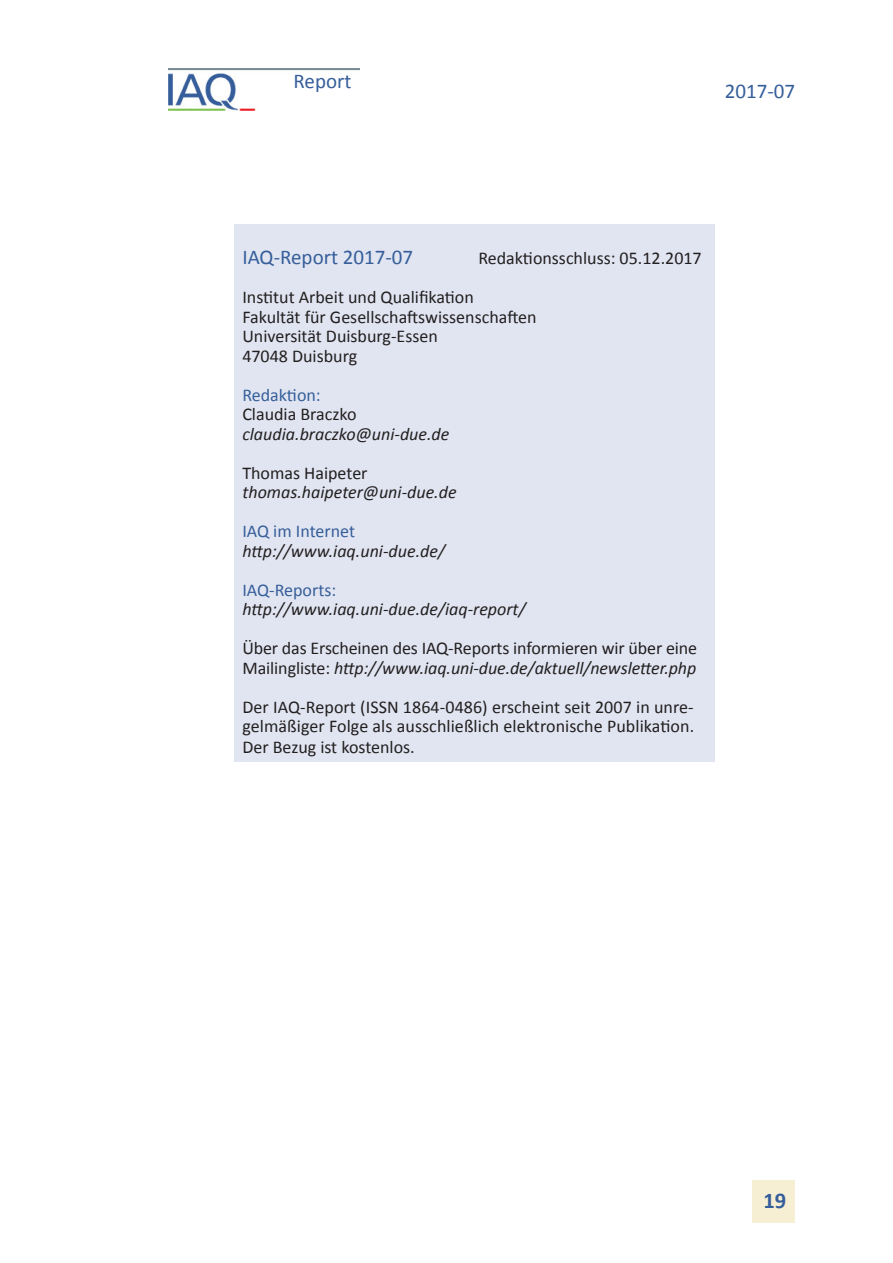
<style>
.page{position:relative;width:893px;height:1263px;background:#fff}
.page>*{position:absolute;margin:0;border:0;box-sizing:border-box;transform-origin:0 0}
.t1{font:700 22.5px "Calibri";color:#365e9a}
.t2{font:21px "Calibri";color:#365e9a}
.t3{font:21px "Calibri";color:#355f9b}
.Kasten{font:18px/19.5px "Calibri";color:#231f20}
.Kasten-2{font:italic 18px/19.5px "Calibri";color:#231f20}
.Kasten-3{font:18px "Calibri";color:#365e9a}
.s1{font-style:normal;color:#365e9a}
.s2{font-style:italic}
</style>
<div class="page">
<img style="left:169px;top:68px;width:190px;height:43px">
<div style="left:753px;top:1180px;width:42px;height:42px;background:#f7efd3"></div>
<div style="left:234px;top:225px;width:480px;height:537px;background:#e0e5f1"></div>
<p class="t2" style="left:294px;top:68px;width:59px">Report</p>
<p class="t3" style="left:725px;top:78px;width:72px">2017-07</p>
<p class="t2" style="left:242px;top:244px;width:172px">IAQ-Report 2017-07</p>
<p class="Kasten" style="left:478px;top:248px;width:225px">Redaktionsschluss: 05.12.2017</p>
<p class="Kasten" style="left:242px;top:287px;width:296px">Institut Arbeit und Qualifikation<br>Fakultät für Gesellschaftswissenschaften<br>Universität Duisburg-Essen<br>47048 Duisburg</p>
<p class="Kasten-3" style="left:242px;top:383px;width:80px">Redaktion:</p>
<p class="Kasten" style="left:242px;top:404px;width:116px">Claudia Braczko</p>
<p class="Kasten-2" style="left:242px;top:423px;width:209px">claudia.braczko@uni-due.de</p>
<p class="Kasten" style="left:242px;top:463px;width:127px">Thomas Haipeter</p>
<p class="Kasten-2" style="left:242px;top:482px;width:216px">thomas.haipeter@uni-due.de</p>
<p class="Kasten-2" style="left:242px;top:521px;width:204px"><span class="s1">IAQ im Internet </span>http://www.iaq.uni-due.de/</p>
<p class="Kasten-3" style="left:242px;top:578px;width:95px">IAQ-Reports:</p>
<p class="Kasten-2" style="left:242px;top:599px;width:285px">http://www.iaq.uni-due.de/iaq-report/</p>
<p class="Kasten" style="left:242px;top:638px;width:456px">Über das Erscheinen des IAQ-Reports informieren wir über eine<br>Mailingliste: <span class="s2">http://www.iaq.uni-due.de/aktuell/newsletter.php</span></p>
<p class="Kasten" style="left:242px;top:697px;width:453px;line-height:20.2px;text-align:justify">Der IAQ-Report (ISSN 1864-0486) erscheint seit 2007 in unre&shy;gelmäßiger Folge als ausschließlich elektronische Publikation.<br>Der Bezug ist kostenlos.</p>
<p class="t1" style="left:764px;top:1186px;width:24px">19</p>
</div>
